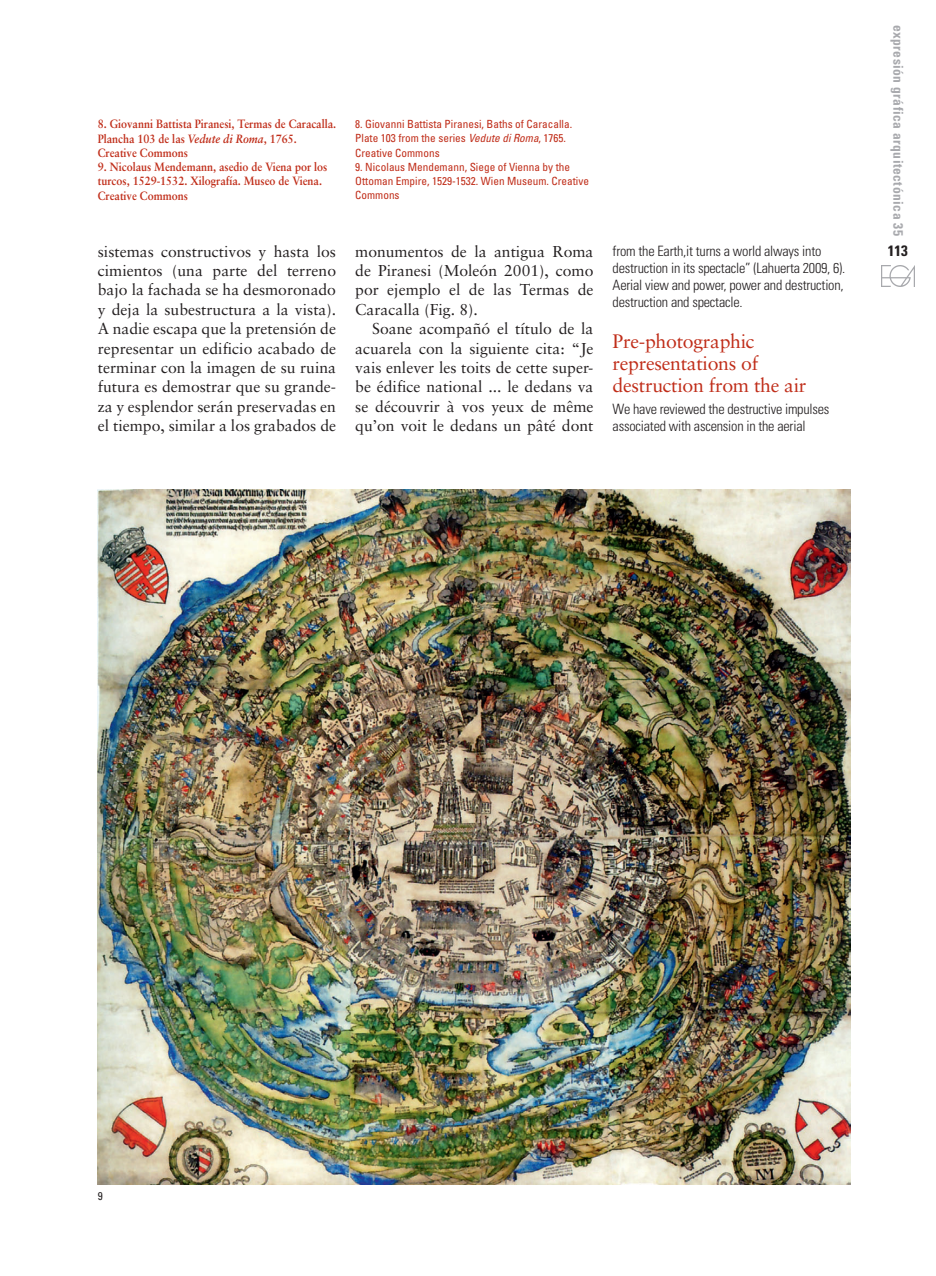
<style>
.page{position:relative;width:936px;height:1276px;background:#fff}
.page>*{position:absolute;margin:0;border:0;box-sizing:border-box;transform-origin:0 0}
.TITULAR_1_INGLES{font:19.5px/21.9px "Sabon";letter-spacing:-.015em;color:#c02d19}
.t1{font:15.75px/19.4px "Sabon";color:#231f20;text-align:justify}
.t2{font:700 condensed 15px "Univers";color:#231f20}
.t3{font:300 condensed 14.25px/17.1px "Univers";letter-spacing:-.015em;color:#231f20}
.t4{font:700 condensed 13.5px "Univers";letter-spacing:.035em;color:#a8a9ad}
.List_Paragraph{font:700 12px/14.2px "Sabon";color:#c02d19;scale:.9 1}
.List_Paragraph-2{font:condensed 11.25px/14.2px "Univers";color:#c02d19}
.PIES_DE_FOTO_INGLES{font:condensed 11.25px "Univers";color:#231f20}
.s1{font-style:italic}
</style>
<div class="page">
<img style="left:881px;top:265px;width:33px;height:21px">
<img style="left:98px;top:489px;width:752px;height:695px">
<p class="List_Paragraph" style="left:98px;top:117px;width:266px">8. Giovanni Battista Piranesi, Termas de Caracalla.<br>Plancha 103 de las <span class="s1">Vedute di Roma</span>, 1765.<br>Creative Commons</p>
<p class="List_Paragraph" style="left:98px;top:159px;width:256px">9. Nicolaus Mendemann, asedio de Viena por los turcos, 1529-1532. Xilografía. Museo de Viena.<br>Creative Commons</p>
<p class="t1" style="left:98px;top:241px;width:240px">sistemas constructivos y hasta los cimientos (una parte del terreno bajo la fachada se ha desmoronado y deja la subestructura a la vista).<br>A nadie escapa que la pretensión de representar un edificio acabado de terminar con la imagen de su ruina futura es demostrar que su grande&shy;za y esplendor serán preservadas en el tiempo, similar a los grabados de</p>
<p class="List_Paragraph-2" style="left:355px;top:117px;width:218px">8. Giovanni Battista Piranesi, Baths of Caracalla.<br>Plate 103 from the series <span class="s1">Vedute di Roma</span>, 1765.<br>Creative Commons</p>
<p class="List_Paragraph-2" style="left:355px;top:160px;width:235px">9. Nicolaus Mendemann, Siege of Vienna by the<br>Ottoman Empire, 1529-1532. Wien Museum. Creative<br>Commons</p>
<p class="t1" style="left:355px;top:241px;width:240px">monumentos de la antigua Roma de Piranesi (Moleón 2001), como por ejemplo el de las Termas de Caracalla (Fig. 8).</p>
<p class="t1" style="left:355px;top:319px;width:240px;text-indent:17px">Soane acompañó el título de la acuarela con la siguiente cita: “Je vais enlever les toits de cette super&shy;be édifice national ... le dedans va se découvrir à vos yeux de même qu’on voit le dedans un pâté dont</p>
<p class="t3" style="left:612px;top:242px;width:234px">from the Earth,it turns a world always into destruction in its spectacle” (Lahuerta 2009, 6).<br>Aerial view and power, power and destruction, destruction and spectacle.</p>
<p class="TITULAR_1_INGLES" style="left:612px;top:330px;width:195px">Pre-photographic representations of destruction from the air</p>
<p class="t3" style="left:612px;top:400px;width:218px">We have reviewed the destructive impulses associated with ascension in the aerial</p>
<p class="t4" style="left:906px;top:25px;width:213px;rotate:90deg">expresión gráfica arquitectónica 35</p>
<p class="t2" style="left:887px;top:242px;width:21px">113</p>
<p class="PIES_DE_FOTO_INGLES" style="left:98px;top:1189px;width:6px">9</p>
</div>
